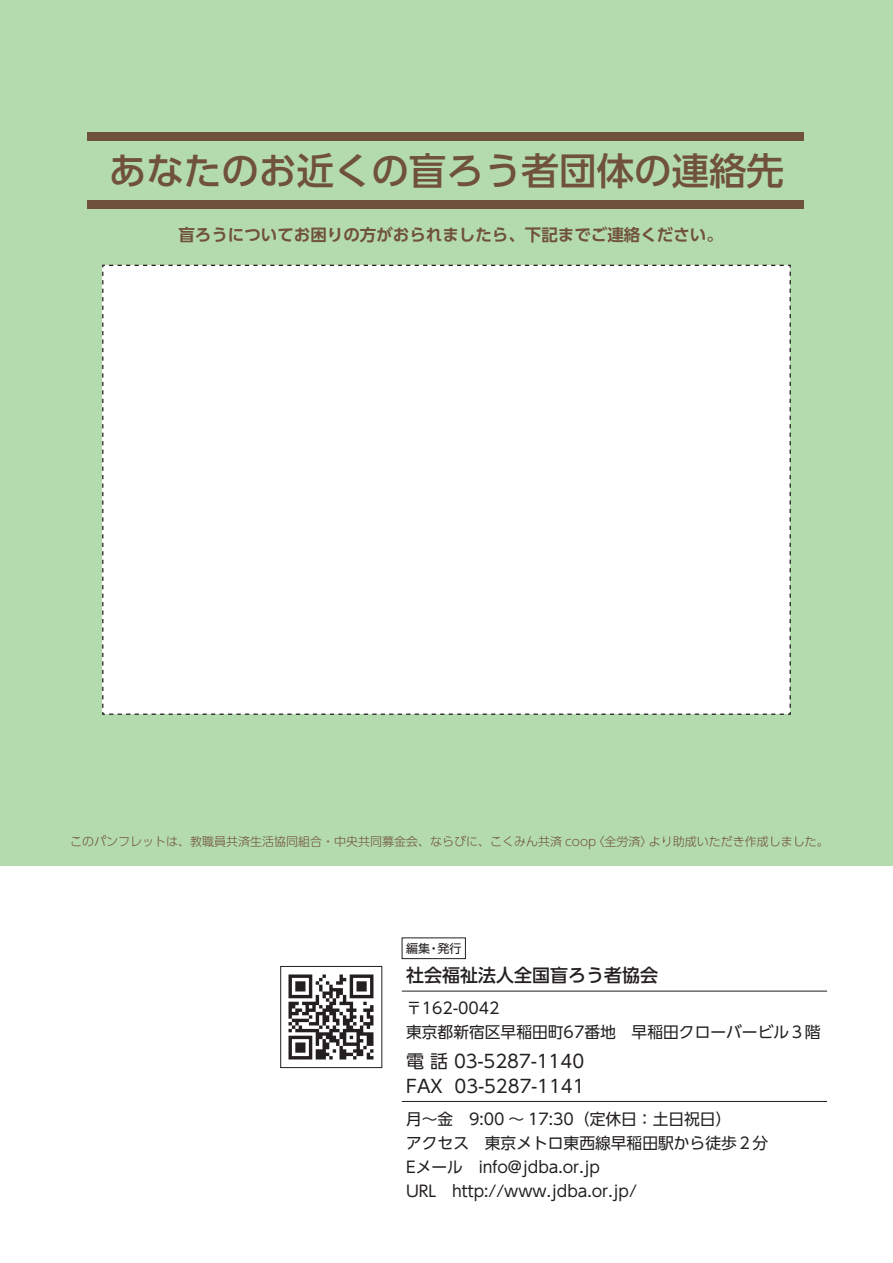
<style>
.page{position:relative;width:893px;height:1263px;background:#fff}
.page>*{position:absolute;margin:0;border:0;box-sizing:border-box;transform-origin:0 0}
.t1{font:500 37.5px "UD Shin Go Pr 6 N";color:#70513a}
.t2{font:18px/25.5px "UD Shin Go Pr 6 N";color:#231f20}
.t3{font:500 18px "UD Shin Go Pr 6 N";color:#231f20}
.t4{font:700 16.5px "UD Shin Go Pr 6 N De";color:#70513a}
.t5{font:15.75px/24px "UD Shin Go Pr 6 N";color:#231f20}
.t6{font:300 12px "UD Shin Go Pr 6 N";color:#70513a}
.t7{font:12px "UD Shin Go Pr 6 N";color:#231f20}
</style>
<div class="page">
<div style="left:0;top:0;width:893px;height:865px;background:#b4dbae"></div>
<div style="left:87px;top:132px;width:716px;height:9px;background:#70513a"></div>
<div style="left:87px;top:200px;width:716px;height:9px;background:#70513a"></div>
<div style="left:102px;top:264px;width:689px;height:451px;background:#fff"></div>
<img style="left:288px;top:974px;width:86px;height:86px">
<div style="left:280px;top:966px;width:102px;height:102px;border:1px solid #231f20"></div>
<hr style="left:402px;top:1101px;width:425px;height:1px;background:#231f20">
<hr style="left:402px;top:991px;width:425px;height:1px;background:#231f20">
<div style="left:402px;top:938px;width:64px;height:21px;border:1px solid #231f20"></div>
<h1 class="t1" style="left:109px;top:140px;width:677px">あなたのお近くの盲ろう者団体の連絡先</h1>
<p class="t4" style="left:178px;top:221px;width:546px">盲ろうについてお困りの方がおられましたら、下記までご連絡ください。</p>
<p class="t6" style="left:70px;top:832px;width:760px">このパンフレットは、教職員共済生活協同組合・中央共同募金会、ならびに、こくみん共済 coop〈全労済〉より助成いただき作成しました。</p>
<p class="t7" style="left:406px;top:938px;width:57px">編集・発行</p>
<p class="t3" style="left:406px;top:961px;width:253px">社会福祉法人全国盲ろう者協会</p>
<p class="t5" style="left:406px;top:995px;width:416px">〒162-0042<br>東京都新宿区早稲田町67番地　早稲田クローバービル３階</p>
<p class="t2" style="left:406px;top:1048px;width:180px">電 話 03-5287-1140<br>FAX 03-5287-1141</p>
<p class="t5" style="left:406px;top:1107px;width:364px">月～金　9:00 ～ 17:30（定休日：土日祝日）<br>アクセス　東京メトロ東西線早稲田駅から徒歩２分<br>Eメール　info@jdba.or.jp<br>URL　http://www.jdba.or.jp/</p>
</div>
